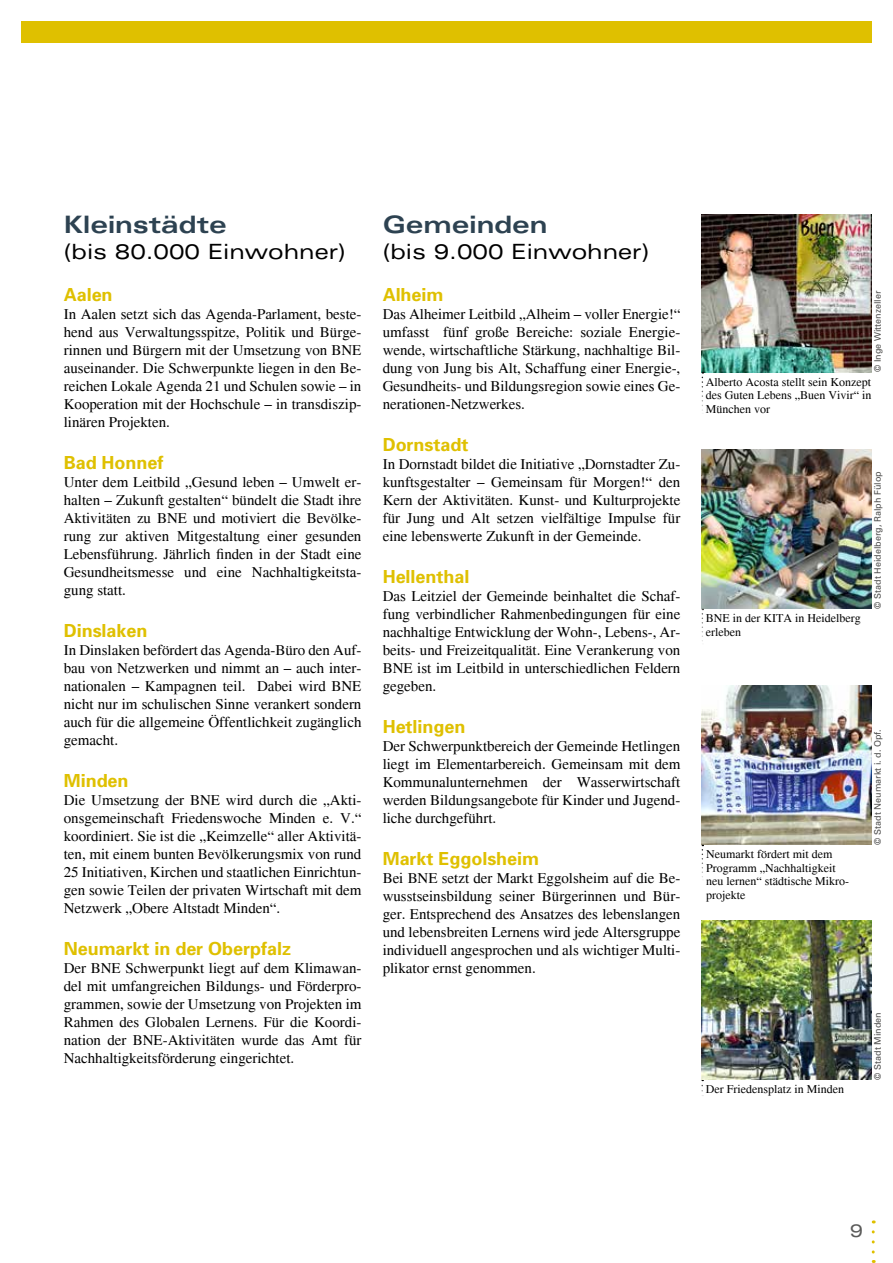
<style>
.page{position:relative;width:893px;height:1263px;background:#fff}
.page>*{position:absolute;margin:0;border:0;box-sizing:border-box;transform-origin:0 0}
.t1{font:700 expanded 24px "Univers";color:#2d4251}
.t2{font:expanded 21px "Univers";color:#000}
.t3{font:700 18px "Univers";color:#dfc000}
.t4{font:expanded 18px "Univers";color:#5a5a59}
.t5{font:15px/18px "Times";color:#000;text-align:justify}
.t6{font:12px/13.5px "Times";color:#000}
.t7{font:9px "Univers";color:#4d4d4c}
</style>
<div class="page">
<div style="left:21px;top:21px;width:851px;height:22px;background:#dfc000"></div>
<svg style="left:872px;top:1232px;width:3px;height:31px"></svg>
<img style="left:702px;top:685px;width:169px;height:160px">
<svg style="left:702px;top:845px;width:1px;height:33px"></svg>
<svg style="left:701px;top:1080px;width:2px;height:16px"></svg>
<img style="left:702px;top:449px;width:169px;height:160px">
<svg style="left:702px;top:609px;width:1px;height:32px"></svg>
<img style="left:702px;top:214px;width:169px;height:158px">
<svg style="left:702px;top:372px;width:1px;height:39px"></svg>
<img style="left:701px;top:920px;width:170px;height:160px">
<h1 class="t1" style="left:64px;top:211px;width:165px">Kleinstädte</h1>
<h2 class="t2" style="left:64px;top:239px;width:283px">(bis 80.000 Einwohner)</h2>
<p class="t3" style="left:64px;top:283px;width:50px">Aalen</p>
<p class="t5" style="left:64px;top:305px;width:299px">In Aalen setzt sich das Agenda-Parlament, beste&shy;hend aus Verwaltungsspitze, Politik und Bürge&shy;rinnen und Bürgern mit der Umsetzung von BNE auseinander. Die Schwerpunkte liegen in den Be&shy;reichen Lokale Agenda 21 und Schulen sowie – in Kooperation mit der Hochschule – in transdiszip&shy;linären Projekten.</p>
<p class="t3" style="left:64px;top:451px;width:101px">Bad Honnef</p>
<p class="t5" style="left:64px;top:473px;width:299px">Unter dem Leitbild „Gesund leben – Umwelt er&shy;halten – Zukunft gestalten“ bündelt die Stadt ihre Aktivitäten zu BNE und motiviert die Bevölke&shy;rung zur aktiven Mitgestaltung einer gesunden Lebensführung. Jährlich finden in der Stadt eine Gesundheitsmesse und eine Nachhaltigkeitsta&shy;gung statt.</p>
<p class="t3" style="left:64px;top:619px;width:85px">Dinslaken</p>
<p class="t5" style="left:64px;top:641px;width:299px">In Dinslaken befördert das Agenda-Büro den Auf&shy;bau von Netzwerken und nimmt an – auch inter&shy;nationalen – Kampagnen teil. Dabei wird BNE nicht nur im schulischen Sinne verankert sondern auch für die allgemeine Öffentlichkeit zugänglich gemacht.</p>
<p class="t3" style="left:64px;top:769px;width:66px">Minden</p>
<p class="t5" style="left:64px;top:791px;width:299px">Die Umsetzung der BNE wird durch die „Akti&shy;onsgemeinschaft Friedenswoche Minden e. V.“ koordiniert. Sie ist die „Keimzelle“ aller Aktivitä&shy;ten, mit einem bunten Bevölkerungsmix von rund 25 Initiativen, Kirchen und staatlichen Einrichtun&shy;gen sowie Teilen der privaten Wirtschaft mit dem Netzwerk „Obere Altstadt Minden“.</p>
<p class="t3" style="left:64px;top:937px;width:229px">Neumarkt in der Oberpfalz</p>
<p class="t5" style="left:64px;top:959px;width:299px">Der BNE Schwerpunkt liegt auf dem Klimawan&shy;del mit umfangreichen Bildungs- und Förderpro&shy;grammen, sowie der Umsetzung von Projekten im Rahmen des Globalen Lernens. Für die Koordi&shy;nation der BNE-Aktivitäten wurde das Amt für Nachhaltigkeitsförderung eingerichtet.</p>
<h1 class="t1" style="left:383px;top:211px;width:166px">Gemeinden</h1>
<h2 class="t2" style="left:383px;top:239px;width:268px">(bis 9.000 Einwohner)</h2>
<p class="t3" style="left:383px;top:283px;width:62px">Alheim</p>
<p class="t5" style="left:383px;top:305px;width:299px">Das Alheimer Leitbild „Alheim – voller Energie!“ umfasst fünf große Bereiche: soziale Energie&shy;wende, wirtschaftliche Stärkung, nachhaltige Bil&shy;dung von Jung bis Alt, Schaffung einer Energie-, Gesundheits- und Bildungsregion sowie eines Ge&shy;nerationen-Netzwerkes.</p>
<p class="t3" style="left:383px;top:433px;width:87px">Dornstadt</p>
<p class="t5" style="left:383px;top:455px;width:299px">In Dornstadt bildet die Initiative „Dornstadter Zu&shy;kunftsgestalter – Gemeinsam für Morgen!“ den Kern der Aktivitäten. Kunst- und Kulturprojekte für Jung und Alt setzen vielfältige Impulse für eine lebenswerte Zukunft in der Gemeinde.</p>
<p class="t3" style="left:383px;top:565px;width:88px">Hellenthal</p>
<p class="t5" style="left:383px;top:587px;width:299px">Das Leitziel der Gemeinde beinhaltet die Schaf&shy;fung verbindlicher Rahmenbedingungen für eine nachhaltige Entwicklung der Wohn-, Lebens-, Ar&shy;beits- und Freizeitqualität. Eine Verankerung von BNE ist im Leitbild in unterschiedlichen Feldern gegeben.</p>
<p class="t3" style="left:383px;top:715px;width:84px">Hetlingen</p>
<p class="t5" style="left:383px;top:737px;width:299px">Der Schwerpunktbereich der Gemeinde Hetlingen liegt im Elementarbereich. Gemeinsam mit dem Kommunalunternehmen der Wasserwirtschaft werden Bildungsangebote für Kinder und Jugend&shy;liche durchgeführt.</p>
<p class="t3" style="left:383px;top:847px;width:158px">Markt Eggolsheim</p>
<p class="t5" style="left:383px;top:869px;width:299px">Bei BNE setzt der Markt Eggolsheim auf die Be&shy;wusstseinsbildung seiner Bürgerinnen und Bür&shy;ger. Entsprechend des Ansatzes des lebenslangen und lebensbreiten Lernens wird jede Altersgruppe individuell angesprochen und als wichtiger Multi&shy;plikator ernst genommen.</p>
<p class="t7" style="left:872px;top:372px;width:83px;rotate:-90deg">© Inge Wittenzeller</p>
<p class="t6" style="left:706px;top:375px;width:167px;text-align:justify">Alberto Acosta stellt sein Konzept des Guten Lebens „Buen Vivir“ in München vor</p>
<p class="t6" style="left:706px;top:612px;width:156px">BNE in der KITA in Heidelberg erleben</p>
<p class="t7" style="left:872px;top:609px;width:139px;rotate:-90deg">© Stadt Heidelberg, Ralph Fülop</p>
<p class="t6" style="left:706px;top:848px;width:144px">Neumarkt fördert mit dem<br>Programm „Nachhaltigkeit neu lernen“ städtische Mikro&shy;projekte</p>
<p class="t7" style="left:872px;top:845px;width:117px;rotate:-90deg">© Stadt Neumarkt i. d. Opf.</p>
<p class="t6" style="left:706px;top:1083px;width:140px">Der Friedensplatz in Minden</p>
<p class="t7" style="left:872px;top:1080px;width:69px;rotate:-90deg">© Stadt Minden</p>
<p class="t4" style="left:850px;top:1220px;width:15px">9</p>
</div>
